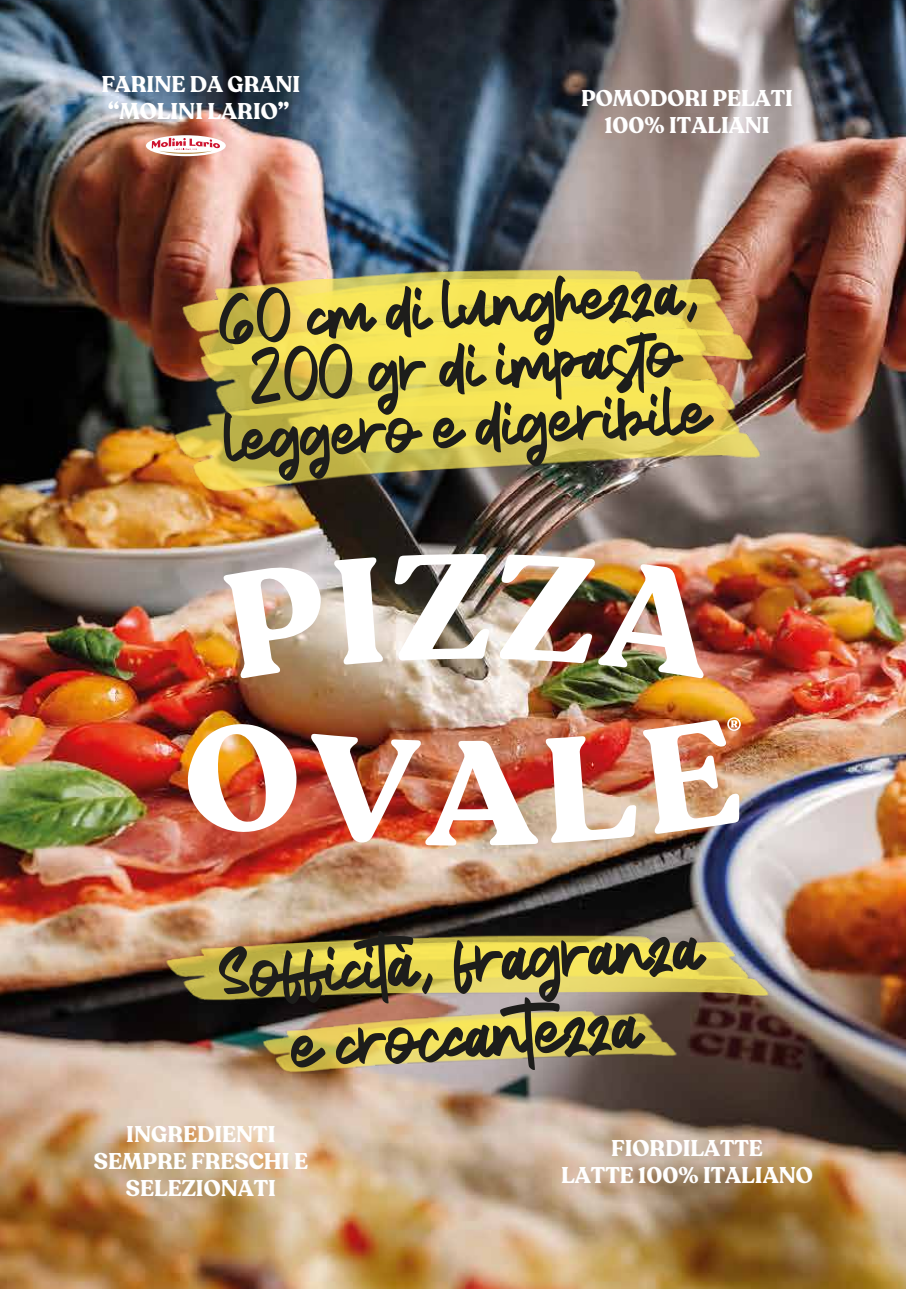
<style>
.page{position:relative;width:906px;height:1289px;background:#fff}
.page>*{position:absolute;margin:0;border:0;box-sizing:border-box;transform-origin:0 0}
.t1{font:75px/74.7px "Thornton";color:#1d1d1b;text-align:center}
.t2{font:72px/60px "Thornton";color:#1d1d1b;text-align:center}
.t3{font:700 22.5px/27px "Recoleta Alt";color:#fff;text-align:center}
</style>
<div class="page">
<img style="left:0;top:0;width:906px;height:1288px">
<img style="left:154px;top:919px;width:638px;height:95px">
<img style="left:253px;top:993px;width:440px;height:93px">
<img style="left:171px;top:246px;width:604px;height:97px">
<img style="left:189px;top:296px;width:567px;height:47px">
<img style="left:160px;top:343px;width:625px;height:174px">
<svg style="left:146px;top:135px;width:80px;height:21px"></svg>
<svg style="left:152px;top:138px;width:68px;height:16px"></svg>
<img style="left:223px;top:567px;width:99px;height:111px">
<svg style="left:334px;top:557px;width:49px;height:107px"></svg>
<svg style="left:394px;top:554px;width:96px;height:106px"></svg>
<img style="left:500px;top:554px;width:204px;height:124px">
<img style="left:186px;top:722px;width:112px;height:111px">
<img style="left:311px;top:733px;width:227px;height:112px">
<img style="left:545px;top:736px;width:91px;height:107px">
<img style="left:643px;top:717px;width:98px;height:117px">
<p class="t3" style="left:101px;top:71px;width:201px">FARINE DA GRANI “MOLINI LARIO”</p>
<p class="t3" style="left:581px;top:85px;width:213px">POMODORI PELATI<br>100% ITALIANI</p>
<h2 class="t2" style="left:213px;top:281px;width:489px;rotate:-3deg">60 cm di lunghezza,<br>200 gr di impast o leggero e digeribile</h2>
<h1 class="t1" style="left:217px;top:928px;width:482px;rotate:-3deg">Sofficità, fragranza e crocc antezza</h1>
<p class="t3" style="left:94px;top:1121px;width:216px">INGREDIENTI<br>SEMPRE FRESCHI E<br>SELEZIONATI</p>
<p class="t3" style="left:561px;top:1135px;width:253px">FIORDILATTE<br>LATTE 100% ITALIANO</p>
</div>
